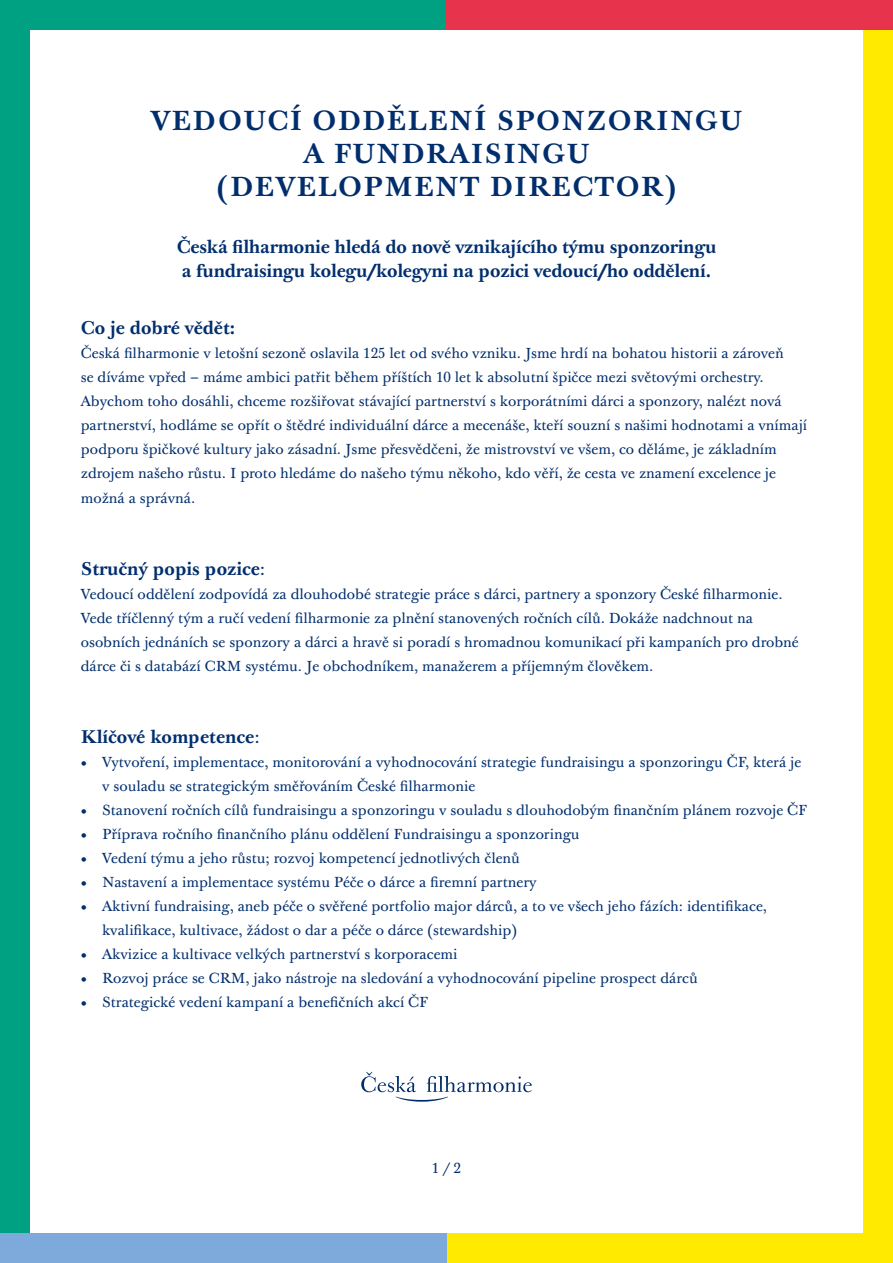
<style>
.page{position:relative;width:893px;height:1263px;background:#fff}
.page>*{position:absolute;margin:0;border:0;box-sizing:border-box;transform-origin:0 0}
.t1{font:700 27px "Baskerville 10 Pro";letter-spacing:.05em;color:#002e6d}
.t2{font:700 18px "Baskerville 10 Pro";letter-spacing:-.01em;color:#002e6d}
.t3{font:14.25px/24px "Baskerville 10 Pro";color:#002e6d}
.s1{font-weight:400}
</style>
<div class="page">
<div style="left:0;top:0;width:30px;height:1233px;background:#00a183"></div>
<div style="left:863px;top:0;width:30px;height:1233px;background:#ffea00"></div>
<div style="left:0;top:0;width:446px;height:30px;background:#00a183"></div>
<div style="left:446px;top:0;width:447px;height:30px;background:#e7344c"></div>
<div style="left:446px;top:1233px;width:447px;height:30px;background:#ffea00"></div>
<div style="left:0;top:1233px;width:446px;height:30px;background:#7da9db"></div>
<svg style="left:361px;top:1072px;width:171px;height:30px"></svg>
<p class="t1" style="left:150px;top:104px;width:593px">VEDOUCÍ ODDĚLENÍ SPONZORINGU</p>
<p class="t1" style="left:303px;top:137px;width:288px">A FUNDRAISINGU</p>
<p class="t1" style="left:216px;top:170px;width:462px">(DEVELOPMENT DIRECTOR)</p>
<p class="t2" style="left:177px;top:236px;width:541px">Česká filharmonie hledá do nově vznikajícího týmu sponzoringu</p>
<p class="t2" style="left:182px;top:260px;width:531px">a fundraisingu kolegu/kolegyni na pozici vedoucí/ho oddělení.</p>
<p class="t2" style="left:81px;top:317px;width:156px">Co je dobré vědět:</p>
<p class="t3" style="left:81px;top:342px;width:728px">Česká filharmonie v letošní sezoně oslavila 125 let od svého vzniku. Jsme hrdí na bohatou historii a zároveň<br>se díváme vpřed – máme ambici patřit během příštích 10 let k absolutní špičce mezi světovými orchestry.<br>Abychom toho dosáhli, chceme rozšiřovat stávající partnerství s korporátními dárci a sponzory, nalézt nová partnerství, hodláme se opřít o štědré individuální dárce a mecenáše, kteří souzní s našimi hodnotami a vnímají podporu špičkové kultury jako zásadní. Jsme přesvědčeni, že mistrovství ve všem, co děláme, je základním zdrojem našeho růstu. I proto hledáme do našeho týmu někoho, kdo věří, že cesta ve znamení excelence je možná a správná.</p>
<p class="t2" style="left:81px;top:557px;width:186px">Stručný popis pozice<span class="s1">:</span></p>
<p class="t3" style="left:81px;top:582px;width:719px">Vedoucí oddělení zodpovídá za dlouhodobé strategie práce s dárci, partnery a sponzory České filharmonie.<br>Vede tříčlenný tým a ručí vedení filharmonie za plnění stanovených ročních cílů. Dokáže nadchnout na osobních jednáních se sponzory a dárci a hravě si poradí s hromadnou komunikací při kampaních pro drobné dárce či s databází CRM systému. Je obchodníkem, manažerem a příjemným člověkem.</p>
<p class="t2" style="left:81px;top:725px;width:180px">Klíčové kompetence<span class="s1">:</span></p>
<p class="t3" style="left:102px;top:750px;width:701px;text-indent:-21px">• Vytvoření, implementace, monitorování a vyhodnocování strategie fundraisingu a sponzoringu ČF, která je v souladu se strategickým směřováním České filharmonie</p>
<p class="t3" style="left:81px;top:798px;width:728px">• Stanovení ročních cílů fundraisingu a sponzoringu v souladu s dlouhodobým finančním plánem rozvoje ČF</p>
<p class="t3" style="left:81px;top:822px;width:500px">• Příprava ročního finančního plánu oddělení Fundraisingu a sponzoringu</p>
<p class="t3" style="left:81px;top:846px;width:441px">• Vedení týmu a jeho růstu; rozvoj kompetencí jednotlivých členů</p>
<p class="t3" style="left:81px;top:870px;width:457px">• Nastavení a implementace systému Péče o dárce a firemní partnery</p>
<p class="t3" style="left:102px;top:894px;width:666px;text-indent:-21px">• Aktivní fundraising, aneb péče o svěřené portfolio major dárců, a to ve všech jeho fázích: identifikace, kvalifikace, kultivace, žádost o dar a péče o dárce (stewardship)</p>
<p class="t3" style="left:81px;top:942px;width:378px">• Akvizice a kultivace velkých partnerství s korporacemi</p>
<p class="t3" style="left:81px;top:966px;width:618px">• Rozvoj práce se CRM, jako nástroje na sledování a vyhodnocování pipeline prospect dárců</p>
<p class="t3" style="left:81px;top:990px;width:349px">• Strategické vedení kampaní a benefičních akcí ČF</p>
<p class="t3" style="left:432px;top:1156px;width:31px">1 / 2</p>
</div>
